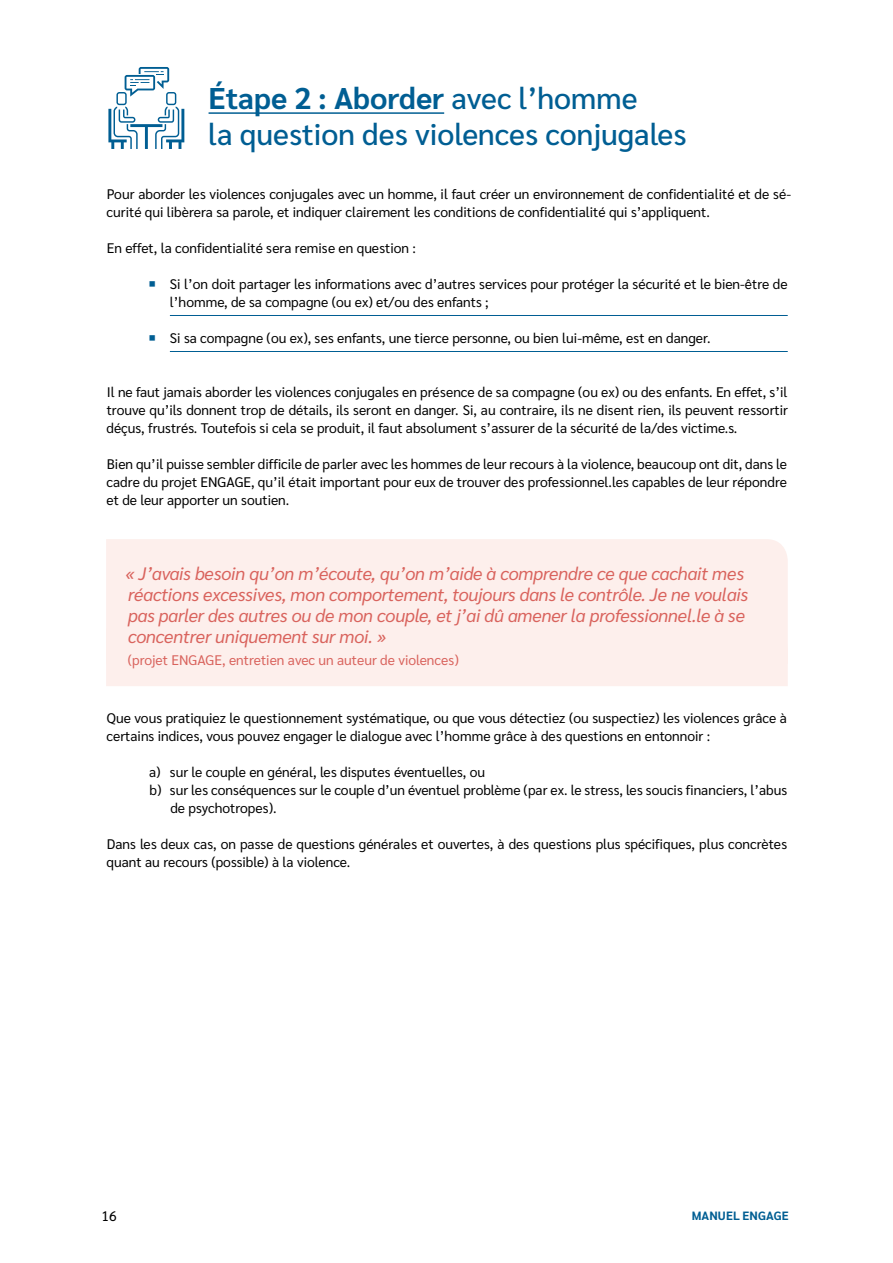
<style>
.page{position:relative;width:893px;height:1263px;background:#fff}
.page>*{position:absolute;margin:0;border:0;box-sizing:border-box;transform-origin:0 0}
.t1{font:500 30px/36px "Sarabun";color:#005e93}
.t2{font:italic 18px/21px "Sarabun";letter-spacing:-.01em;color:#d9635d}
.t3{font:13.8px/18px "Sarabun";color:#000}
.t4{font:13.8px "Sarabun";color:#d9635d}
.t5{font:700 12px "Sarabun";letter-spacing:.015em;color:#005e93}
.s1{font-weight:700}
.s2{color:#005e93}
</style>
<div class="page">
<hr style="left:209px;top:112px;width:235px;height:2px;background:#005e93">
<hr style="left:170px;top:315px;width:618px;height:1px;background:#005e93">
<hr style="left:170px;top:351px;width:618px;height:1px;background:#005e93">
<div style="left:106px;top:539px;width:682px;height:90px;background:#fdefec"></div>
<div style="left:106px;top:629px;width:682px;height:57px;background:#fdefec"></div>
<svg style="left:108px;top:67px;width:76px;height:82px"></svg>
<h1 class="t1" style="left:208px;top:80px;width:480px"><span class="s1">Étape 2 : Aborder</span> avec l’homme<br>la question des violences conjugales</h1>
<p class="t3" style="left:107px;top:185px;width:686px">Pour aborder les violences conjugales avec un homme, il faut créer un environnement de confidentialité et de sé&shy;curité qui libèrera sa parole, et indiquer clairement les conditions de confidentialité qui s’appliquent.</p>
<p class="t3" style="left:107px;top:239px;width:311px">En effet, la confidentialité sera remise en question :</p>
<p class="t3" style="left:170px;top:275px;width:619px;text-indent:-21px"><span class="s2">○</span> Si l’on doit partager les informations avec d’autres services pour protéger la sécurité et le bien-être de l’homme, de sa compagne (ou ex) et/ou des enfants ;</p>
<p class="t3" style="left:149px;top:329px;width:563px"><span class="s2">○</span> Si sa compagne (ou ex), ses enfants, une tierce personne, ou bien lui-même, est en danger.</p>
<p class="t3" style="left:107px;top:383px;width:683px;text-align:justify">Il ne faut jamais aborder les violences conjugales en présence de sa compagne (ou ex) ou des enfants. En effet, s’il trouve qu’ils donnent trop de détails, ils seront en danger. Si, au contraire, ils ne disent rien, ils peuvent ressortir déçus, frustrés. Toutefois si cela se produit, il faut absolument s’assurer de la sécurité de la/des victime.s.</p>
<p class="t3" style="left:107px;top:455px;width:682px;text-align:justify">Bien qu’il puisse sembler difficile de parler avec les hommes de leur recours à la violence, beaucoup ont dit, dans le cadre du projet ENGAGE, qu’il était important pour eux de trouver des professionnel.les capables de leur répondre et de leur apporter un soutien.</p>
<p class="t2" style="left:125px;top:563px;width:624px">« J’avais besoin qu’on m’écoute, qu’on m’aide à comprendre ce que cachait mes réactions excessives, mon comportement, toujours dans le contrôle. Je ne voulais pas parler des autres ou de mon couple, et j’ai dû amener la professionnel.le à se concentrer uniquement sur moi. »</p>
<p class="t4" style="left:128px;top:652px;width:332px">(projet ENGAGE, entretien avec un auteur de violences)</p>
<p class="t3" style="left:107px;top:709px;width:682px">Que vous pratiquiez le questionnement systématique, ou que vous détectiez (ou suspectiez) les violences grâce à certains indices, vous pouvez engager le dialogue avec l’homme grâce à des questions en entonnoir :</p>
<p class="t3" style="left:149px;top:763px;width:338px">a) sur le couple en général, les disputes éventuelles, ou</p>
<p class="t3" style="left:150px;top:781px;width:639px">b) sur les conséquences sur le couple d’un éventuel problème (par ex. le stress, les soucis financiers, l’abus</p>
<p class="t3" style="left:170px;top:799px;width:108px">de psychotropes).</p>
<p class="t3" style="left:107px;top:835px;width:682px">Dans les deux cas, on passe de questions générales et ouvertes, à des questions plus spécifiques, plus concrètes quant au recours (possible) à la violence.</p>
<p class="t3" style="left:101px;top:1207px;width:17px">16</p>
<p class="t5" style="left:692px;top:1208px;width:98px">MANUEL ENGAGE</p>
</div>
